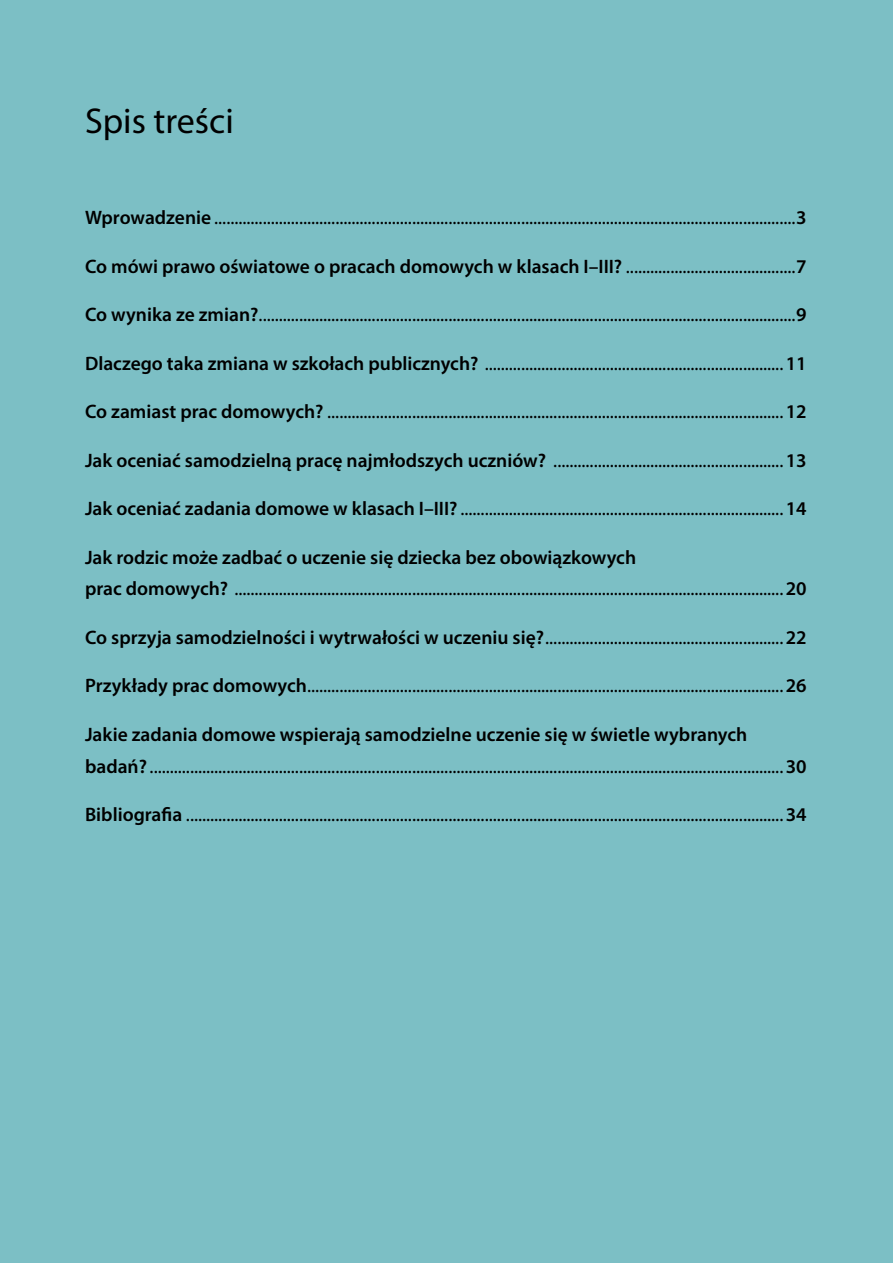
<style>
.page{position:relative;width:893px;height:1263px;background:#7cbfc5}
.page>*{position:absolute;margin:0;border:0;box-sizing:border-box;transform-origin:0 0}
.NAGŁÓWEK_SPIS_TREŚCI{font:36px "Myriad Pro";color:#000}
.Spis_treści_1{font:19.5px/31.5px "Myriad Pro";color:#000}
.Spis_treści_1-2{font:600 19.5px "Myriad Pro";color:#000}
.s1{font-weight:600}
.s2{font-weight:400}
</style>
<div class="page">
<p class="NAGŁÓWEK_SPIS_TREŚCI" style="left:85px;top:99px;width:150px">Spis treści</p>
<p class="Spis_treści_1" style="left:85px;top:202px;width:723px"><span class="s1">Wprowadzenie</span> ................................................................................................................................................<span class="s1">3</span></p>
<p class="Spis_treści_1-2" style="left:85px;top:254px;width:723px">Co mówi prawo oświatowe o pracach domowych w klasach I–III? <span class="s2">..........................................</span>7</p>
<p class="Spis_treści_1" style="left:85px;top:299px;width:723px"><span class="s1">Co wynika ze zmian?</span>.....................................................................................................................................<span class="s1">9</span></p>
<p class="Spis_treści_1" style="left:85px;top:347px;width:723px"><span class="s1">Dlaczego taka zmiana w szkołach publicznych?</span> ..........................................................................<span class="s1">11</span></p>
<p class="Spis_treści_1" style="left:85px;top:396px;width:723px"><span class="s1">Co zamiast prac domowych?</span> .................................................................................................................<span class="s1">12</span></p>
<p class="Spis_treści_1" style="left:85px;top:444px;width:723px"><span class="s1">Jak oceniać samodzielną pracę najmłodszych uczniów?</span> .........................................................<span class="s1">13</span></p>
<p class="Spis_treści_1" style="left:85px;top:493px;width:723px"><span class="s1">Jak oceniać zadania domowe w klasach I–III?</span> ................................................................................<span class="s1">14</span></p>
<p class="Spis_treści_1" style="left:85px;top:541px;width:723px"><span class="s1">Jak rodzic może zadbać o uczenie się dziecka bez obowiązkowych<br>prac domowych?</span> ........................................................................................................................................<span class="s1">20</span></p>
<p class="Spis_treści_1" style="left:85px;top:621px;width:723px"><span class="s1">Co sprzyja samodzielności i wytrwałości w uczeniu się?</span>...........................................................<span class="s1">22</span></p>
<p class="Spis_treści_1" style="left:85px;top:670px;width:723px"><span class="s1">Przykłady prac domowych</span>......................................................................................................................<span class="s1">26</span></p>
<p class="Spis_treści_1" style="left:85px;top:718px;width:723px"><span class="s1">Jakie zadania domowe wspierają samodzielne uczenie się w świetle wybranych badań?</span> .............................................................................................................................................................<span class="s1">30</span></p>
<p class="Spis_treści_1" style="left:85px;top:798px;width:723px"><span class="s1">Bibliografia</span> ....................................................................................................................................................<span class="s1">34</span></p>
</div>
